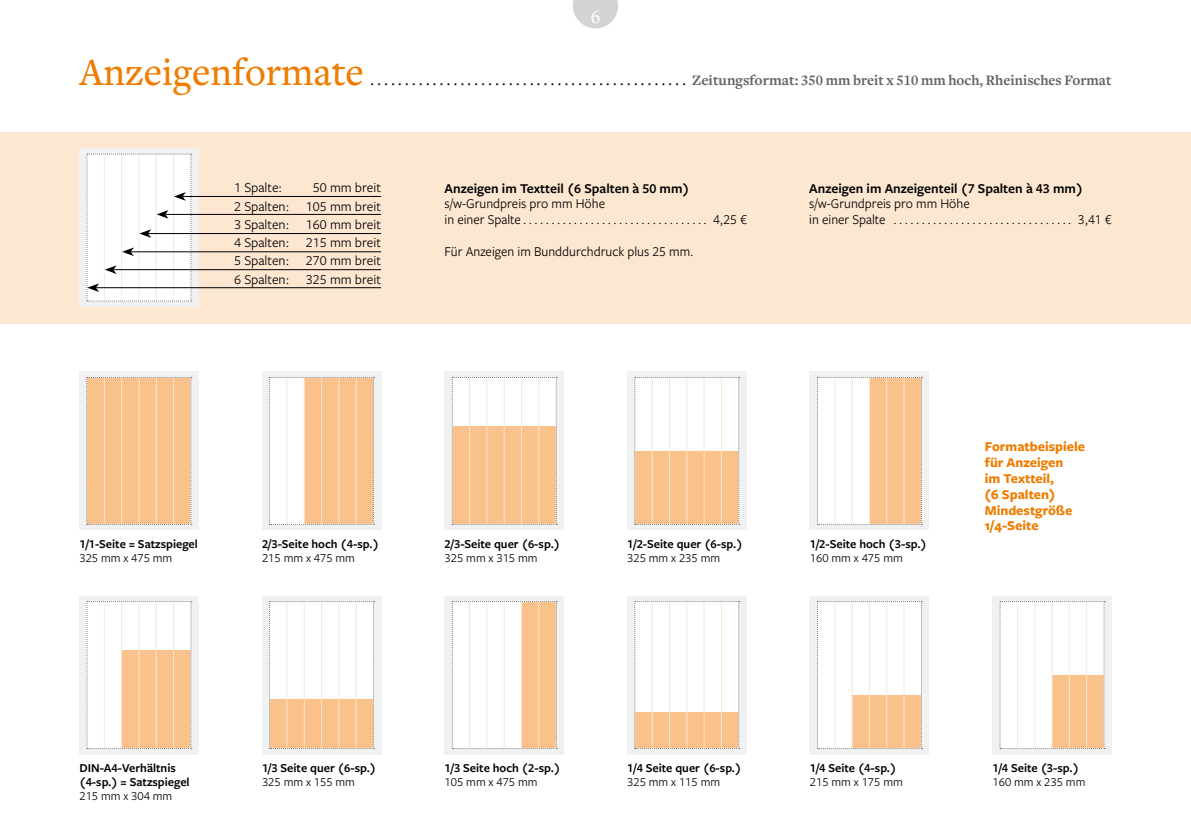
<style>
.page{position:relative;width:1191px;height:840px;background:#fff}
.page>*{position:absolute;margin:0;border:0;box-sizing:border-box;transform-origin:0 0}
.t1{font:500 40px "Freight Text Pro";color:#ef7c00}
.t2{font:20px "Minion Pro";color:#fff}
.t3{font:700 15px "Freight Text Pro";color:#616567}
.t4{font:14px/18.2px "Freight Sans Pro";color:#000}
.t5{font:600 14px "Freight Sans Pro";color:#000}
.t6{font:700 14px/15.8px "Freight Sans Pro";color:#ef7c00}
.t7{font:600 12.6px/14.2px "Freight Sans Pro";color:#000}
.t8{font:12.6px "Freight Sans Pro";color:#000}
.s1{font-weight:500;color:#000}
</style>
<div class="page">
<svg style="left:573px;top:0;width:45px;height:28px"></svg>
<div style="left:0;top:132px;width:1191px;height:191px;background:#fde7d1"></div>
<div style="left:79px;top:371px;width:119px;height:159px;background:#f0f1f1"></div>
<svg style="left:87px;top:377px;width:105px;height:147px;background:#f8c28e"></svg>
<div style="left:262px;top:371px;width:119px;height:159px;background:#f0f1f1"></div>
<svg style="left:269px;top:377px;width:105px;height:147px"></svg>
<div style="left:444px;top:371px;width:120px;height:159px;background:#f0f1f1"></div>
<svg style="left:452px;top:377px;width:105px;height:147px"></svg>
<div style="left:627px;top:371px;width:119px;height:159px;background:#f0f1f1"></div>
<svg style="left:634px;top:377px;width:106px;height:147px"></svg>
<div style="left:810px;top:371px;width:119px;height:159px;background:#f0f1f1"></div>
<svg style="left:817px;top:377px;width:105px;height:147px"></svg>
<div style="left:79px;top:595px;width:119px;height:159px;background:#f0f1f1"></div>
<svg style="left:87px;top:601px;width:105px;height:147px"></svg>
<div style="left:262px;top:595px;width:119px;height:159px;background:#f0f1f1"></div>
<svg style="left:269px;top:601px;width:105px;height:147px"></svg>
<div style="left:444px;top:595px;width:120px;height:159px;background:#f0f1f1"></div>
<svg style="left:452px;top:601px;width:105px;height:147px"></svg>
<div style="left:627px;top:595px;width:119px;height:159px;background:#f0f1f1"></div>
<svg style="left:634px;top:601px;width:106px;height:147px"></svg>
<div style="left:810px;top:595px;width:119px;height:159px;background:#f0f1f1"></div>
<svg style="left:817px;top:601px;width:105px;height:147px"></svg>
<div style="left:992px;top:595px;width:119px;height:159px;background:#f0f1f1"></div>
<svg style="left:999px;top:601px;width:106px;height:147px"></svg>
<div style="left:79px;top:148px;width:119px;height:159px;background:#f0f1f1"></div>
<hr style="left:183px;top:196px;width:198px;height:1px;background:#000">
<hr style="left:96px;top:287px;width:285px;height:1px;background:#000">
<hr style="left:113px;top:269px;width:268px;height:1px;background:#000">
<hr style="left:131px;top:251px;width:250px;height:1px;background:#000">
<hr style="left:148px;top:233px;width:233px;height:1px;background:#000">
<hr style="left:165px;top:214px;width:216px;height:1px;background:#000">
<svg style="left:87px;top:154px;width:105px;height:147px"></svg>
<h2 class="t2" style="left:590px;top:3px;width:11px">6</h2>
<h1 class="t1" style="left:79px;top:46px;width:286px">Anzeigenformate</h1>
<p class="t3" style="left:370px;top:70px;width:742px"><span class="s1">. . . . . . . . . . . . . . . . . . . . . . . . . . . . . . . . . . . . . . . . . . . . . .</span> Zeitungsformat: 350 mm breit x 510 mm hoch, Rheinisches Format</p>
<p class="t4" style="left:234px;top:178px;width:148px;text-align:justify;text-indent:79px">50 mm breit 2 Spalten: 105 mm breit 3 Spalten: 160 mm breit 4 Spalten: 215 mm breit 5 Spalten: 270 mm breit 6 Spalten: 325 mm breit</p>
<p class="t4" style="left:234px;top:178px;width:49px">1 Spalte:</p>
<p class="t7" style="left:79px;top:535px;width:120px">1/1-Seite = Satzspiegel</p>
<p class="t8" style="left:79px;top:549px;width:94px">325 mm x 475 mm</p>
<p class="t7" style="left:262px;top:535px;width:118px">2/3-Seite hoch (4-sp.)</p>
<p class="t8" style="left:262px;top:549px;width:94px">215 mm x 475 mm</p>
<p class="t5" style="left:444px;top:178px;width:246px">Anzeigen im Textteil (6 Spalten à 50 mm)</p>
<p class="t4" style="left:444px;top:195px;width:162px;line-height:15.8px">s/w-Grundpreis pro mm Höhe in einer Spalte</p>
<p class="t4" style="left:444px;top:242px;width:250px">Für Anzeigen im Bunddurchdruck plus 25 mm.</p>
<p class="t4" style="left:713px;top:210px;width:35px">4,25 €</p>
<p class="t5" style="left:809px;top:178px;width:275px">Anzeigen im Anzeigenteil (7 Spalten à 43 mm)</p>
<p class="t4" style="left:809px;top:195px;width:162px;line-height:15.8px">s/w-Grundpreis pro mm Höhe in einer Spalte</p>
<p class="t4" style="left:1077px;top:210px;width:35px">3,41 €</p>
<p class="t7" style="left:444px;top:535px;width:117px">2/3-Seite quer (6-sp.)</p>
<p class="t8" style="left:444px;top:549px;width:94px">325 mm x 315 mm</p>
<p class="t7" style="left:627px;top:535px;width:117px">1/2-Seite quer (6-sp.)</p>
<p class="t8" style="left:627px;top:549px;width:94px">325 mm x 235 mm</p>
<p class="t7" style="left:810px;top:535px;width:118px">1/2-Seite hoch (3-sp.)</p>
<p class="t8" style="left:810px;top:549px;width:94px">160 mm x 475 mm</p>
<p class="t6" style="left:984px;top:437px;width:102px">Formatbeispiele für Anzeigen<br>im Textteil,<br>(6 Spalten)<br>Mindestgröße<br>1/4-Seite</p>
<p class="t7" style="left:79px;top:759px;width:112px">DIN-A4-Verhältnis (4-sp.) = Satzspiegel</p>
<p class="t8" style="left:79px;top:787px;width:94px">215 mm x 304 mm</p>
<p class="t7" style="left:262px;top:759px;width:116px">1/3 Seite quer (6-sp.)</p>
<p class="t8" style="left:262px;top:773px;width:94px">325 mm x 155 mm</p>
<p class="t7" style="left:444px;top:759px;width:117px">1/3 Seite hoch (2-sp.)</p>
<p class="t8" style="left:444px;top:773px;width:94px">105 mm x 475 mm</p>
<p class="t7" style="left:627px;top:759px;width:116px">1/4 Seite quer (6-sp.)</p>
<p class="t8" style="left:627px;top:773px;width:94px">325 mm x 115 mm</p>
<p class="t7" style="left:810px;top:759px;width:88px">1/4 Seite (4-sp.)</p>
<p class="t8" style="left:810px;top:773px;width:94px">215 mm x 175 mm</p>
<p class="t7" style="left:992px;top:759px;width:88px">1/4 Seite (3-sp.)</p>
<p class="t8" style="left:992px;top:773px;width:94px">160 mm x 235 mm</p>
</div>
